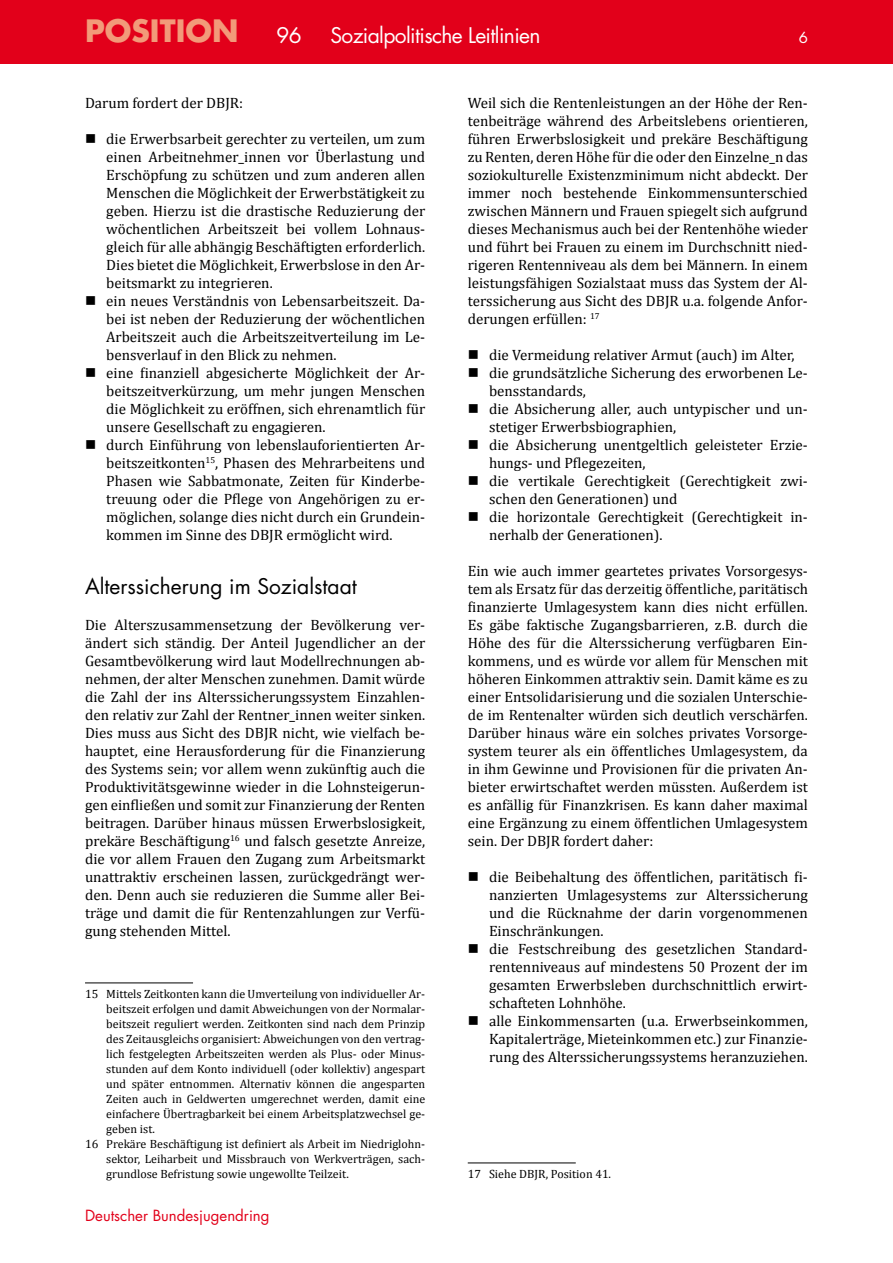
<style>
.page{position:relative;width:893px;height:1263px;background:#fff}
.page>*{position:absolute;margin:0;border:0;box-sizing:border-box;transform-origin:0 0}
.t1{font:700 30px "Futura Std";color:#f29a79}
.t2{font:21px "Futura Std";letter-spacing:-.03em;color:#fff}
.Zwischentitel{font:21px "Futura Std";color:#000}
.Grundtext{font:15px/18px "Cambria";color:#000;text-align:justify}
.t3{font:15px "Futura Std";color:#e2001a}
.t4{font:15px "Futura Std";color:#fff}
.Fussnote{font:12px/15px "Cambria";color:#000;text-align:justify}
</style>
<div class="page">
<div style="left:0;top:0;width:893px;height:64px;background:#e2001a"></div>
<hr style="left:85px;top:982px;width:108px;height:1px;background:#000">
<hr style="left:468px;top:1162px;width:108px;height:1px;background:#000">
<h1 class="t1" style="left:85px;top:11px;width:155px">POSITION</h1>
<h2 class="t2" style="left:276px;top:22px;width:27px">96</h2>
<h2 class="t2" style="left:330px;top:22px;width:212px">Sozialpolitische Leitlinien</h2>
<p class="t4" style="left:799px;top:28px;width:11px">6</p>
<p class="Grundtext" style="left:85px;top:94px;width:160px">Darum fordert der DBJR:</p>
<p class="Grundtext" style="left:106px;top:130px;width:320px;text-indent:-21px">■ die Erwerbsarbeit gerechter zu verteilen, um zum einen Arbeitnehmer_innen vor Überlastung und Erschöpfung zu schützen und zum anderen allen Menschen die Möglichkeit der Erwerbstätigkeit zu geben. Hierzu ist die drastische Reduzierung der wöchentlichen Arbeitszeit bei vollem Lohnaus&shy;gleich für alle abhängig Beschäftigten erforderlich.<br>Dies bietet die Möglichkeit, Erwerbslose in den Ar&shy;beitsmarkt zu integrieren.</p>
<p class="Grundtext" style="left:106px;top:292px;width:320px;text-indent:-21px">■ ein neues Verständnis von Lebensarbeitszeit. Da&shy;bei ist neben der Reduzierung der wöchentlichen Arbeitszeit auch die Arbeitszeitverteilung im Le&shy;bensverlauf in den Blick zu nehmen.</p>
<p class="Grundtext" style="left:106px;top:364px;width:320px;text-indent:-21px">■ eine finanziell abgesicherte Möglichkeit der Ar&shy;beitszeitverkürzung, um mehr jungen Menschen die Möglichkeit zu eröffnen, sich ehrenamtlich für unsere Gesellschaft zu engagieren.</p>
<p class="Grundtext" style="left:106px;top:436px;width:320px;text-indent:-21px">■ durch Einführung von lebenslauforientierten Ar&shy;beitszeitkonten<sup>15</sup>, Phasen des Mehrarbeitens und Phasen wie Sabbatmonate, Zeiten für Kinderbe&shy;treuung oder die Pflege von Angehörigen zu er&shy;möglichen, solange dies nicht durch ein Grundein&shy;kommen im Sinne des DBJR ermöglicht wird.</p>
<p class="Zwischentitel" style="left:85px;top:573px;width:273px">Alterssicherung im Sozialstaat</p>
<p class="Grundtext" style="left:85px;top:616px;width:342px">Die Alterszusammensetzung der Bevölkerung ver&shy;ändert sich ständig. Der Anteil Jugendlicher an der Gesamtbevölkerung wird laut Modellrechnungen ab&shy;nehmen, der alter Menschen zunehmen. Damit würde die Zahl der ins Alterssicherungssystem Einzahlen&shy;den relativ zur Zahl der Rentner_innen weiter sinken.<br>Dies muss aus Sicht des DBJR nicht, wie vielfach be&shy;hauptet, eine Herausforderung für die Finanzierung des Systems sein; vor allem wenn zukünftig auch die Produktivitätsgewinne wieder in die Lohnsteigerun&shy;gen einfließen und somit zur Finanzierung der Renten beitragen. Darüber hinaus müssen Erwerbslosigkeit, prekäre Beschäftigung<sup>16</sup> und falsch gesetzte Anreize, die vor allem Frauen den Zugang zum Arbeitsmarkt unattraktiv erscheinen lassen, zurückgedrängt wer&shy;den. Denn auch sie reduzieren die Summe aller Bei&shy;träge und damit die für Rentenzahlungen zur Verfü&shy;gung stehenden Mittel.</p>
<p class="Fussnote" style="left:106px;top:986px;width:320px;text-indent:-21px">15 Mittels Zeitkonten kann die Umverteilung von individueller Ar&shy;beitszeit erfolgen und damit Abweichungen von der Normalar&shy;beitszeit reguliert werden. Zeitkonten sind nach dem Prinzip des Zeitausgleichs organisiert: Abweichungen von den vertrag&shy;lich festgelegten Arbeitszeiten werden als Plus- oder Minus&shy;stunden auf dem Konto individuell (oder kollektiv) angespart und später entnommen. Alternativ können die angesparten Zeiten auch in Geldwerten umgerechnet werden, damit eine einfachere Übertragbarkeit bei einem Arbeitsplatzwechsel ge&shy;geben ist.</p>
<p class="Fussnote" style="left:106px;top:1136px;width:320px;text-indent:-21px">16 Prekäre Beschäftigung ist definiert als Arbeit im Niedriglohn&shy;sektor, Leiharbeit und Missbrauch von Werkverträgen, sach&shy;grundlose Befristung sowie ungewollte Teilzeit.</p>
<p class="t3" style="left:85px;top:1206px;width:186px">Deutscher Bundesjugendring</p>
<p class="Grundtext" style="left:468px;top:94px;width:342px">Weil sich die Rentenleistungen an der Höhe der Ren&shy;tenbeiträge während des Arbeitslebens orientieren, führen Erwerbslosigkeit und prekäre Beschäftigung zu Renten, deren Höhe für die oder den Einzelne_n das soziokulturelle Existenzminimum nicht abdeckt. Der immer noch bestehende Einkommensunterschied zwischen Männern und Frauen spiegelt sich aufgrund dieses Mechanismus auch bei der Rentenhöhe wieder und führt bei Frauen zu einem im Durchschnitt nied&shy;rigeren Rentenniveau als dem bei Männern. In einem leistungsfähigen Sozialstaat muss das System der Al&shy;terssicherung aus Sicht des DBJR u.a. folgende Anfor&shy;derungen erfüllen: <sup>17</sup></p>
<p class="Grundtext" style="left:468px;top:346px;width:328px">■ die Vermeidung relativer Armut (auch) im Alter,</p>
<p class="Grundtext" style="left:489px;top:364px;width:320px;text-indent:-21px">■ die grundsätzliche Sicherung des erworbenen Le&shy;bensstandards,</p>
<p class="Grundtext" style="left:489px;top:400px;width:320px;text-indent:-21px">■ die Absicherung aller, auch untypischer und un&shy;stetiger Erwerbsbiographien,</p>
<p class="Grundtext" style="left:489px;top:436px;width:320px;text-indent:-21px">■ die Absicherung unentgeltlich geleisteter Erzie&shy;hungs- und Pflegezeiten,</p>
<p class="Grundtext" style="left:489px;top:472px;width:320px;text-indent:-21px">■ die vertikale Gerechtigkeit (Gerechtigkeit zwi&shy;schen den Generationen) und</p>
<p class="Grundtext" style="left:489px;top:508px;width:320px;text-indent:-21px">■ die horizontale Gerechtigkeit (Gerechtigkeit in&shy;nerhalb der Generationen).</p>
<p class="Grundtext" style="left:468px;top:562px;width:342px">Ein wie auch immer geartetes privates Vorsorgesys&shy;tem als Ersatz für das derzeitig öffentliche, paritätisch finanzierte Umlagesystem kann dies nicht erfüllen.<br>Es gäbe faktische Zugangsbarrieren, z.B. durch die Höhe des für die Alterssicherung verfügbaren Ein&shy;kommens, und es würde vor allem für Menschen mit höheren Einkommen attraktiv sein. Damit käme es zu einer Entsolidarisierung und die sozialen Unterschie&shy;de im Rentenalter würden sich deutlich verschärfen.<br>Darüber hinaus wäre ein solches privates Vorsorge&shy;system teurer als ein öffentliches Umlagesystem, da in ihm Gewinne und Provisionen für die privaten An&shy;bieter erwirtschaftet werden müssten. Außerdem ist es anfällig für Finanzkrisen. Es kann daher maximal eine Ergänzung zu einem öffentlichen Umlagesystem sein. Der DBJR fordert daher:</p>
<p class="Grundtext" style="left:489px;top:868px;width:320px;text-indent:-21px">■ die Beibehaltung des öffentlichen, paritätisch fi&shy;nanzierten Umlagesystems zur Alterssicherung und die Rücknahme der darin vorgenommenen Einschränkungen.</p>
<p class="Grundtext" style="left:489px;top:940px;width:320px;text-indent:-21px">■ die Festschreibung des gesetzlichen Standard&shy;rentenniveaus auf mindestens 50 Prozent der im gesamten Erwerbsleben durchschnittlich erwirt&shy;schafteten Lohnhöhe.</p>
<p class="Grundtext" style="left:489px;top:1012px;width:320px;text-indent:-21px">■ alle Einkommensarten (u.a. Erwerbseinkommen, Kapitalerträge, Mieteinkommen etc.) zur Finanzie&shy;rung des Alterssicherungssystems heranzuziehen.</p>
<p class="Fussnote" style="left:468px;top:1166px;width:145px">17 Siehe DBJR, Position 41.</p>
</div>
